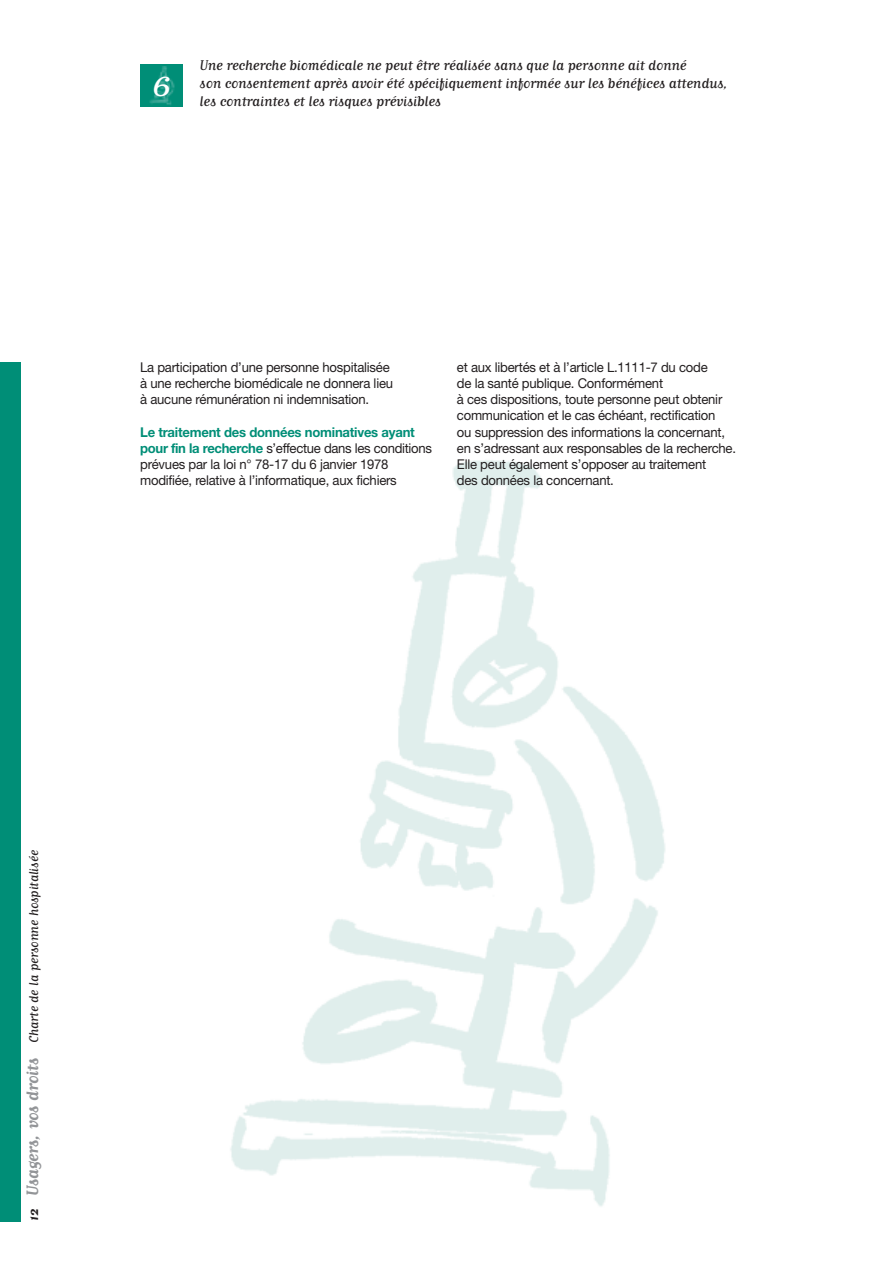
<style>
.page{position:relative;width:893px;height:1263px;background:#fff}
.page>*{position:absolute;margin:0;border:0;box-sizing:border-box;transform-origin:0 0}
.t1{font:32.25px "Matrix Script";color:#fff;scale:1.24 1}
.t2{font:16.5px/18px "Matrix Script";letter-spacing:-.015em;color:#231f20}
.t3{font:15px "Matrix Script";letter-spacing:-.015em;color:#231f20}
.t4{font:13.5px/16.2px "Helvetica Neue";letter-spacing:-.015em;color:#231f20}
.s1{font-weight:700;color:#008e77}
.s2{font-weight:700;font-size:16.5px}
.s3{font-weight:700;font-size:19.5px;color:#939598}
</style>
<div class="page">
<div style="left:140px;top:64px;width:43px;height:43px;background:#008e77"></div>
<img style="left:149px;top:66px;width:26px;height:39px">
<img style="left:230px;top:460px;width:435px;height:747px">
<div style="left:0;top:362px;width:21px;height:859px;background:#008e77"></div>
<h1 class="t1" style="left:151px;top:76px;width:18px">6</h1>
<p class="t2" style="left:200px;top:58px;width:530px">Une recherche biomédicale ne peut être réalisée sans que la personne ait donné<br>son consentement après avoir été spécifiquement informée sur les bénéfices attendus, les contraintes et les risques prévisibles</p>
<p class="t4" style="left:140px;top:360px;width:254px">La participation d’une personne hospitalisée à une recherche biomédicale ne donnera lieu à aucune rémunération ni indemnisation.</p>
<p class="t4" style="left:140px;top:425px;width:293px"><span class="s1">Le traitement des données nominatives ayant pour fin la recherche</span> s’effectue dans les conditions prévues par la loi n° 78-17 du 6 janvier 1978 modifiée, relative à l’informatique, aux fichiers</p>
<p class="t4" style="left:457px;top:360px;width:281px">et aux libertés et à l’article L.1111-7 du code<br>de la santé publique. Conformément<br>à ces dispositions, toute personne peut obtenir communication et le cas échéant, rectification<br>ou suppression des informations la concernant, en s’adressant aux responsables de la recherche.<br>Elle peut également s’opposer au traitement<br>des données la concernant.</p>
<p class="t3" style="left:29px;top:1221px;width:372px;rotate:-90deg"><span class="s2">12</span> <span class="s3">Usagers, vos droits</span> Charte de la personne hospitalisée</p>
</div>
